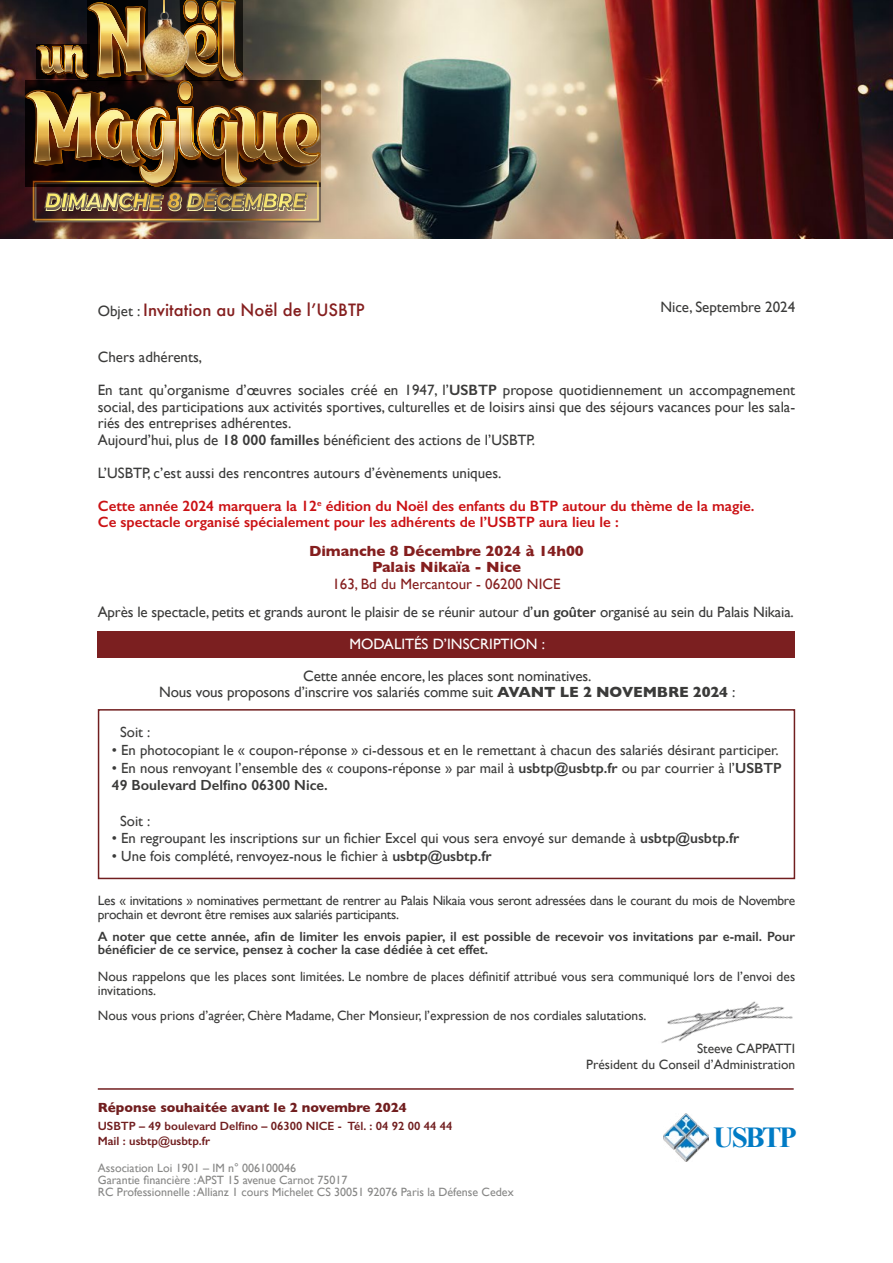
<style>
.page{position:relative;width:893px;height:1263px;background:#fff}
.page>*{position:absolute;margin:0;border:0;box-sizing:border-box;transform-origin:0 0}
.t1{font:700 28.95px "Times New Roman";letter-spacing:-.085em;color:#007bc5}
.t2{font:500 16.5px "Futura";color:#851f1f}
.t3{font:15px/16.5px "Gill Sans";color:#3b3b3a;text-align:center}
.t4{font:600 15px/16.5px "Gill Sans";color:#cb1114}
.t5{font:700 15px/16.5px "Gill Sans";color:#851f1f;text-align:center}
.t6{font:15px "Gill Sans";color:#fff}
.t7{font:14.7px/17.7px "Gill Sans";color:#3b3b3a}
.t8{font:13.5px/13.5px "Gill Sans";color:#3b3b3a}
.t9{font:13.5px/13.5px "Gill Sans";letter-spacing:-.02em;color:#3b3b3a}
.t10{font:600 13.5px/13.5px "Gill Sans";color:#3b3b3a}
.t11{font:700 13.5px "Gill Sans";color:#711e1f}
.t12{font:12px/12px "Gill Sans";color:#878786}
.t13{font:600 12px/15px "Gill Sans";color:#711e1f}
.s1{font-family:"Gill Sans";font-weight:400;font-size:15px;color:#3b3b3a}
.s2{font-weight:600}
.s3{color:#851f1f}
.s4{font-weight:700}
</style>
<div class="page">
<div style="left:98px;top:709px;width:697px;height:170px;border:2px solid #711e1f"></div>
<div style="left:98px;top:631px;width:697px;height:27px;background:#7b1f20"></div>
<hr style="left:98px;top:1088px;width:696px;height:2px;background:#711e1f">
<img style="left:663px;top:1113px;width:45px;height:48px">
<img style="left:0;top:0;width:893px;height:238px">
<img style="left:17px;top:72px;width:312px;height:122px">
<img style="left:25px;top:0;width:295px;height:211px">
<img style="left:661px;top:1001px;width:132px;height:42px">
<p class="t2" style="left:98px;top:298px;width:269px"><span class="s1">Objet :</span> Invitation au Noël de l’USBTP</p>
<p class="t3" style="left:98px;top:349px;width:106px">Chers adhérents,</p>
<p class="t3" style="left:98px;top:382px;width:699px;text-align:left">En tant qu’organisme d’œuvres sociales créé en 1947, l’<span class="s2">USBTP</span> propose quotidiennement un accompagnement social, des participations aux activités sportives, culturelles et de loisirs ainsi que des séjours vacances pour les sala&shy;riés des entreprises adhérentes.<br>Aujourd’hui, plus de <span class="s2">18 000 familles</span> bénéficient des actions de l’USBTP.</p>
<p class="t3" style="left:98px;top:464px;width:405px">L’USBTP, c’est aussi des rencontres autours d’évènements uniques.</p>
<p class="t4" style="left:98px;top:497px;width:658px">Cette année 2024 marquera la 12<sup>e</sup> édition du Noël des enfants du BTP autour du thème de la magie.<br>Ce spectacle organisé spécialement pour les adhérents de l’USBTP aura lieu le :</p>
<p class="t5" style="left:309px;top:542px;width:276px">Dimanche 8 Décembre 2024 à 14h00<br>Palais Nikaïa - Nice</p>
<p class="t3" style="left:98px;top:569px;width:698px;line-height:28.5px"><span class="s3">163, Bd du Mercantour - 06200 NICE<br></span>Après le spectacle, petits et grands auront le plaisir de se réunir autour d’<span class="s2">un goûter</span> organisé au sein du Palais Nikaia.</p>
<p class="t3" style="left:660px;top:299px;width:136px">Nice, Septembre 2024</p>
<p class="t6" style="left:349px;top:635px;width:197px">MODALITÉS D’INSCRIPTION :</p>
<p class="t3" style="left:159px;top:667px;width:578px">Cette année encore, les places sont nominatives.<br>Nous vous proposons d’inscrire vos salariés comme suit <span class="s4">AVANT LE 2 NOVEMBRE 2024</span> :</p>
<p class="t7" style="left:120px;top:723px;width:32px">Soit :</p>
<p class="t7" style="left:112px;top:741px;width:668px">• En photocopiant le « coupon-réponse » ci-dessous et en le remettant à chacun des salariés désirant participer.</p>
<p class="t7" style="left:112px;top:759px;width:671px">• En nous renvoyant l’ensemble des « coupons-réponse » par mail à <span class="s2">usbtp@usbtp.fr</span> ou par courrier à l’<span class="s2">USBTP<br>49 Boulevard Delfino 06300 Nice.</span></p>
<p class="t7" style="left:120px;top:812px;width:32px">Soit :</p>
<p class="t7" style="left:112px;top:829px;width:629px">• En regroupant les inscriptions sur un fichier Excel qui vous sera envoyé sur demande à <span class="s2">usbtp@usbtp.fr</span></p>
<p class="t7" style="left:112px;top:847px;width:381px">• Une fois complété, renvoyez-nous le fichier à <span class="s2">usbtp@usbtp.fr</span></p>
<p class="t9" style="left:98px;top:894px;width:699px">Les « invitations » nominatives permettant de rentrer au Palais Nikaia vous seront adressées dans le courant du mois de Novembre prochain et devront être remises aux salariés participants.</p>
<p class="t10" style="left:98px;top:929px;width:699px">A noter que cette année, afin de limiter les envois papier, il est possible de recevoir vos invitations par e-mail. Pour bénéficier de ce service, pensez à cocher la case dédiée à cet effet.</p>
<p class="t8" style="left:98px;top:970px;width:699px">Nous rappelons que les places sont limitées. Le nombre de places définitif attribué vous sera communiqué lors de l’envoi des invitations.</p>
<p class="t8" style="left:98px;top:1009px;width:550px">Nous vous prions d’agréer, Chère Madame, Cher Monsieur, l’expression de nos cordiales salutations.</p>
<p class="t11" style="left:98px;top:1096px;width:310px">Réponse souhaitée avant le 2 novembre 2024</p>
<p class="t13" style="left:98px;top:1118px;width:356px">USBTP – 49 boulevard Delfino – 06300 NICE - Tél. : 04 92 00 44 44<br>Mail : usbtp@usbtp.fr</p>
<p class="t12" style="left:98px;top:1162px;width:417px">Association Loi 1901 – IM n° 006100046<br>Garantie financière : APST 15 avenue Carnot 75017<br>RC Professionnelle : Allianz 1 cours Michelet CS 30051 92076 Paris la Défense Cedex</p>
<p class="t8" style="left:586px;top:1040px;width:210px;line-height:16.2px;text-align:right">Steeve CAPPATTI<br>Président du Conseil d’Administration</p>
<h1 class="t1" style="left:713px;top:1117px;width:85px">USBTP</h1>
</div>
